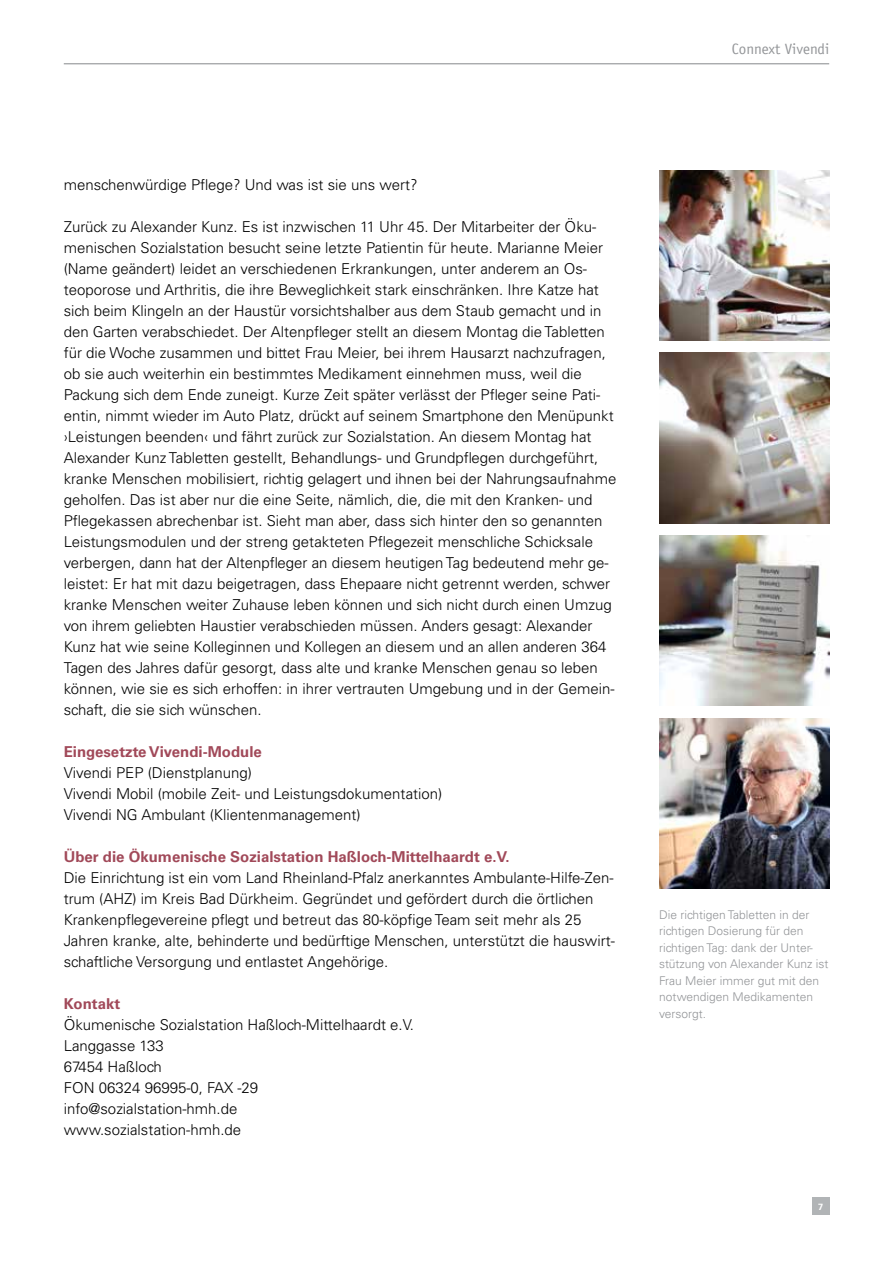
<style>
.page{position:relative;width:893px;height:1263px;background:#fff}
.page>*{position:absolute;margin:0;border:0;box-sizing:border-box;transform-origin:0 0}
.t1{font:300 15px/21px "Univers LT Std";color:#000}
.t2{font:700 15px "Univers LT Std";color:#a14959}
.t3{font:15px "Officina Sans";color:#939598}
.t4{font:300 12px/16.5px "Univers LT Std";color:#939598}
.t5{font:700 9px "Univers LT Std";color:#fff}
</style>
<div class="page">
<div style="left:812px;top:1198px;width:17px;height:17px;background:#b1b4b6"></div>
<hr style="left:64px;top:63px;width:765px;height:1px;background:#939598">
<img style="left:659px;top:170px;width:170px;height:170px">
<img style="left:659px;top:353px;width:170px;height:170px">
<img style="left:659px;top:536px;width:170px;height:170px">
<img style="left:659px;top:719px;width:170px;height:170px">
<p class="t3" style="left:732px;top:40px;width:99px">Connext Vivendi</p>
<p class="t1" style="left:64px;top:174px;width:355px">menschenwürdige Pflege? Und was ist sie uns wert?</p>
<p class="t1" style="left:64px;top:216px;width:554px">Zurück zu Alexander Kunz. Es ist inzwischen 11 Uhr 45. Der Mitarbeiter der Öku&shy;menischen Sozialstation besucht seine letzte Patientin für heute. Marianne Meier (Name geändert) leidet an verschiedenen Erkrankungen, unter anderem an Os&shy;teoporose und Arthritis, die ihre Beweglichkeit stark einschränken. Ihre Katze hat sich beim Klingeln an der Haustür vorsichtshalber aus dem Staub gemacht und in den Garten verabschiedet. Der Altenpfleger stellt an diesem Montag die Tabletten für die Woche zusammen und bittet Frau Meier, bei ihrem Hausarzt nachzufragen, ob sie auch weiterhin ein bestimmtes Medikament einnehmen muss, weil die Packung sich dem Ende zuneigt. Kurze Zeit später verlässt der Pfleger seine Pati&shy;entin, nimmt wieder im Auto Platz, drückt auf seinem Smartphone den Menüpunkt ›Leistungen beenden‹ und fährt zurück zur Sozialstation. An diesem Montag hat Alexander Kunz Tabletten gestellt, Behandlungs- und Grundpflegen durchgeführt, kranke Menschen mobilisiert, richtig gelagert und ihnen bei der Nahrungsaufnahme geholfen. Das ist aber nur die eine Seite, nämlich, die, die mit den Kranken- und Pflegekassen abrechenbar ist. Sieht man aber, dass sich hinter den so genannten Leistungsmodulen und der streng getakteten Pflegezeit menschliche Schicksale verbergen, dann hat der Altenpfleger an diesem heutigen Tag bedeutend mehr ge&shy;leistet: Er hat mit dazu beigetragen, dass Ehepaare nicht getrennt werden, schwer kranke Menschen weiter Zuhause leben können und sich nicht durch einen Umzug von ihrem geliebten Haustier verabschieden müssen. Anders gesagt: Alexander Kunz hat wie seine Kolleginnen und Kollegen an diesem und an allen anderen 364<br>Tagen des Jahres dafür gesorgt, dass alte und kranke Menschen genau so leben können, wie sie es sich erhoffen: in ihrer vertrauten Umgebung und in der Gemein&shy;schaft, die sie sich wünschen.</p>
<p class="t2" style="left:64px;top:743px;width:200px">Eingesetzte Vivendi-Module</p>
<p class="t1" style="left:64px;top:762px;width:380px">Vivendi PEP (Dienstplanung)<br>Vivendi Mobil (mobile Zeit- und Leistungsdokumentation)<br>Vivendi NG Ambulant (Klientenmanagement)</p>
<p class="t2" style="left:64px;top:848px;width:447px">Über die Ökumenische Sozialstation Haßloch-Mittelhaardt e.V.</p>
<p class="t1" style="left:64px;top:867px;width:553px">Die Einrichtung ist ein vom Land Rheinland-Pfalz anerkanntes Ambulante-Hilfe-Zen&shy;trum (AHZ) im Kreis Bad Dürkheim. Gegründet und gefördert durch die örtlichen Krankenpflegevereine pflegt und betreut das 80-köpfige Team seit mehr als 25<br>Jahren kranke, alte, behinderte und bedürftige Menschen, unterstützt die hauswirt&shy;schaftliche Versorgung und entlastet Angehörige.</p>
<p class="t2" style="left:64px;top:995px;width:58px">Kontakt</p>
<p class="t1" style="left:64px;top:1014px;width:352px">Ökumenische Sozialstation Haßloch-Mittelhaardt e.V.<br>Langgasse 133<br>67454 Haßloch<br>FON 06324 96995-0, FAX -29 info@sozialstation-hmh.de www.sozialstation-hmh.de</p>
<p class="t4" style="left:659px;top:906px;width:171px">Die richtigen Tabletten in der richtigen Dosierung für den richtigen Tag: dank der Unter&shy;stützung von Alexander Kunz ist<br>Frau Meier immer gut mit den notwendigen Medikamenten versorgt.</p>
<p class="t5" style="left:818px;top:1201px;width:7px">7</p>
</div>
